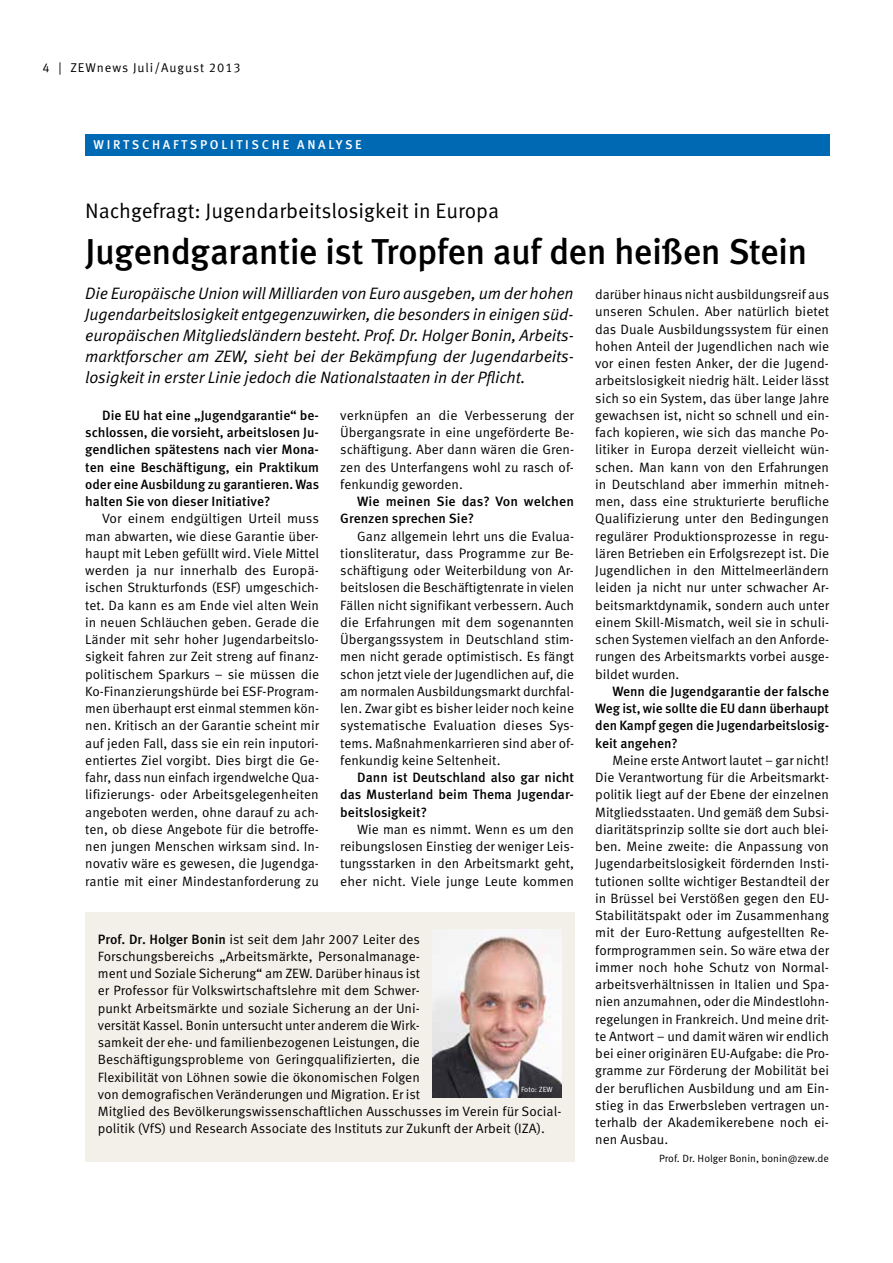
<style>
.page{position:relative;width:893px;height:1263px;background:#fff}
.page>*{position:absolute;margin:0;border:0;box-sizing:border-box;transform-origin:0 0}
.t1{font:500 36px "Meta Pro";letter-spacing:-.02em;color:#000}
.t2{font:21px "Meta Pro";color:#000}
.t3{font:italic 16.5px/21px "Meta Pro";letter-spacing:-.01em;color:#000}
.t4{font:13.5px/17.2px "Meta Pro";color:#000;text-align:justify}
.t5{font:500 13.5px/17.2px "Meta Pro";letter-spacing:-.005em;color:#000;text-align:justify}
.t6{font:500 12.75px "Meta Pro";letter-spacing:.21em;color:#fff}
.t7{font:12.75px "Meta Pro";letter-spacing:.075em;color:#000}
.t8{font:10.5px "Meta Pro";color:#000}
.t9{font:7.5px "Meta Pro";color:#fff}
.s1{font-weight:500}
</style>
<div class="page">
<div style="left:85px;top:134px;width:744px;height:21px;background:#0069b4"></div>
<div style="left:85px;top:912px;width:489px;height:249px;background:#f3f0e9"></div>
<img style="left:433px;top:930px;width:128px;height:168px">
<p class="t7" style="left:43px;top:60px;width:200px">4 | ZEWnews Juli/August 2013</p>
<p class="t6" style="left:94px;top:137px;width:22px">Wirts</p>
<p class="t6" style="left:142px;top:137px;width:20px">chafts</p>
<p class="t6" style="left:200px;top:137px;width:38px">politis</p>
<p class="t6" style="left:262px;top:137px;width:19px">che</p>
<p class="t6" style="left:297px;top:137px;width:57px">Ana lyse</p>
<h2 class="t2" style="left:85px;top:197px;width:415px">Nachgefragt: Jugendarbeitslosigkeit in Europa</h2>
<h1 class="t1" style="left:85px;top:229px;width:724px">Jugendgarantie ist Tropfen auf den heißen Stein</h1>
<p class="t3" style="left:85px;top:283px;width:490px">Die Europäische Union will Milliarden von Euro ausgeben, um der hohen Jugendarbeitslosigkeit entgegenzuwirken, die besonders in einigen süd&shy;europäischen Mitgliedsländern besteht. Prof. Dr. Holger Bonin, Arbeits&shy;marktforscher am ZEW, sieht bei der Bekämpfung der Jugendarbeits&shy;losigkeit in erster Linie jedoch die Nationalstaaten in der Pflicht.</p>
<p class="t5" style="left:85px;top:407px;width:235px;text-indent:17px">Die EU hat eine „Jugendgarantie“ be&shy;schlossen, die vorsieht, arbeitslosen Ju&shy;gendlichen spätestens nach vier Mona&shy;ten eine Beschäftigung, ein Praktikum oder eine Ausbildung zu garantieren. Was halten Sie von dieser Initiative?</p>
<p class="t4" style="left:85px;top:510px;width:235px;text-indent:17px">Vor einem endgültigen Urteil muss man abwarten, wie diese Garantie über&shy;haupt mit Leben gefüllt wird. Viele Mittel werden ja nur innerhalb des Europä&shy;ischen Strukturfonds (ESF) umgeschich&shy;tet. Da kann es am Ende viel alten Wein in neuen Schläuchen geben. Gerade die Länder mit sehr hoher Jugendarbeitslo&shy;sigkeit fahren zur Zeit streng auf finanz&shy;politischem Sparkurs – sie müssen die Ko-Finanzierungshürde bei ESF-Program&shy;men überhaupt erst einmal stemmen kön&shy;nen. Kritisch an der Garantie scheint mir auf jeden Fall, dass sie ein rein inputori&shy;entiertes Ziel vorgibt. Dies birgt die Ge&shy;fahr, dass nun einfach irgendwelche Qua&shy;lifizierungs- oder Arbeitsgelegenheiten angeboten werden, ohne darauf zu ach&shy;ten, ob diese Angebote für die betroffe&shy;nen jungen Menschen wirksam sind. In&shy;novativ wäre es gewesen, die Jugendga&shy;rantie mit einer Mindestanforderung zu</p>
<p class="t4" style="left:595px;top:286px;width:235px">darüber hinaus nicht ausbildungsreif aus unseren Schulen. Aber natürlich bietet das Duale Ausbildungssystem für einen hohen Anteil der Jugendlichen nach wie vor einen festen Anker, der die Jugend&shy;arbeitslosigkeit niedrig hält. Leider lässt sich so ein System, das über lange Jahre gewachsen ist, nicht so schnell und ein&shy;fach kopieren, wie sich das manche Po&shy;litiker in Europa derzeit vielleicht wün&shy;schen. Man kann von den Erfahrungen in Deutschland aber immerhin mitneh&shy;men, dass eine strukturierte berufliche Qualifizierung unter den Bedingungen regulärer Produktionsprozesse in regu&shy;lären Betrieben ein Erfolgsrezept ist. Die Jugendlichen in den Mittelmeerländern leiden ja nicht nur unter schwacher Ar&shy;beitsmarktdynamik, sondern auch unter einem Skill-Mismatch, weil sie in schuli&shy;schen Systemen vielfach an den Anforde&shy;rungen des Arbeitsmarkts vorbei ausge&shy;bildet wurden.</p>
<p class="t5" style="left:595px;top:683px;width:235px;text-indent:17px">Wenn die Jugendgarantie der falsche Weg ist, wie sollte die EU dann überhaupt den Kampf gegen die Jugendarbeitslosig&shy;keit angehen?</p>
<p class="t4" style="left:595px;top:752px;width:235px;text-indent:17px">Meine erste Antwort lautet – gar nicht!<br>Die Verantwortung für die Arbeitsmarkt&shy;politik liegt auf der Ebene der einzelnen Mitgliedsstaaten. Und gemäß dem Subsi&shy;diaritätsprinzip sollte sie dort auch blei&shy;ben. Meine zweite: die Anpassung von Jugendarbeitslosigkeit fördernden Insti&shy;tutionen sollte wichtiger Bestandteil der in Brüssel bei Verstößen gegen den EU-Stabilitätspakt oder im Zusammenhang mit der Euro-Rettung aufgestellten Re&shy;formprogrammen sein. So wäre etwa der immer noch hohe Schutz von Normal&shy;arbeitsverhältnissen in Italien und Spa&shy;nien anzumahnen, oder die Mindestlohn&shy;regelungen in Frankreich. Und meine drit&shy;te Antwort – und damit wären wir endlich bei einer originären EU-Aufgabe: die Pro&shy;gramme zur Förderung der Mobilität bei der beruflichen Ausbildung und am Ein&shy;stieg in das Erwerbsleben vertragen un&shy;terhalb der Akademikerebene noch ei&shy;nen Ausbau.</p>
<p class="t8" style="left:659px;top:1152px;width:171px">Prof. Dr. Holger Bonin, bonin@zew.de</p>
<p class="t4" style="left:340px;top:407px;width:235px">verknüpfen an die Verbesserung der Übergangsrate in eine ungeförderte Be&shy;schäftigung. Aber dann wären die Gren&shy;zen des Unterfangens wohl zu rasch of&shy;fenkundig geworden.</p>
<p class="t5" style="left:340px;top:493px;width:235px;text-indent:17px">Wie meinen Sie das? Von welchen<br>Grenzen sprechen Sie?</p>
<p class="t4" style="left:340px;top:528px;width:235px;text-indent:17px">Ganz allgemein lehrt uns die Evalua&shy;tionsliteratur, dass Programme zur Be&shy;schäftigung oder Weiterbildung von Ar&shy;beitslosen die Beschäftigtenrate in vielen Fällen nicht signifikant verbessern. Auch die Erfahrungen mit dem sogenannten Übergangssystem in Deutschland stim&shy;men nicht gerade optimistisch. Es fängt schon jetzt viele der Jugendlichen auf, die am normalen Ausbildungsmarkt durchfal&shy;len. Zwar gibt es bisher leider noch keine systematische Evaluation dieses Sys&shy;tems. Maßnahmenkarrieren sind aber of&shy;fenkundig keine Seltenheit.</p>
<p class="t5" style="left:340px;top:769px;width:235px;text-indent:17px">Dann ist Deutschland also gar nicht das Musterland beim Thema Jugendar&shy;beitslosigkeit?</p>
<p class="t4" style="left:340px;top:821px;width:235px;text-indent:17px">Wie man es nimmt. Wenn es um den reibungslosen Einstieg der weniger Leis&shy;tungsstarken in den Arbeitsmarkt geht, eher nicht. Viele junge Leute kommen</p>
<p class="t4" style="left:98px;top:931px;width:465px;text-align:left"><span class="s1">Prof. Dr. Holger Bonin</span> ist seit dem Jahr 2007 Leiter des<br>Forschungsbereichs „Arbeitsmärkte, Personalmanage-<br>ment und Soziale Sicherung“ am ZEW. Darüber hinaus ist<br>er Professor für Volkswirtschaftslehre mit dem Schwer-<br>punkt Arbeitsmärkte und soziale Sicherung an der Uni-<br>versität Kassel. Bonin untersucht unter anderem die Wirk-<br>samkeit der ehe- und familienbezogenen Leistungen, die Beschäftigungsprobleme von Geringqualifizierten, die<br>Flexibilität von Löhnen sowie die ökonomischen Folgen<br>von demografischen Veränderungen und Migration. Er ist<br>Mitglied des Bevölkerungswissenschaftlichen Ausschusses im Verein für Social&shy;politik (VfS) und Research Associate des Instituts zur Zukunft der Arbeit (IZA).</p>
<p class="t9" style="left:521px;top:1085px;width:33px">Foto: ZEW</p>
</div>
